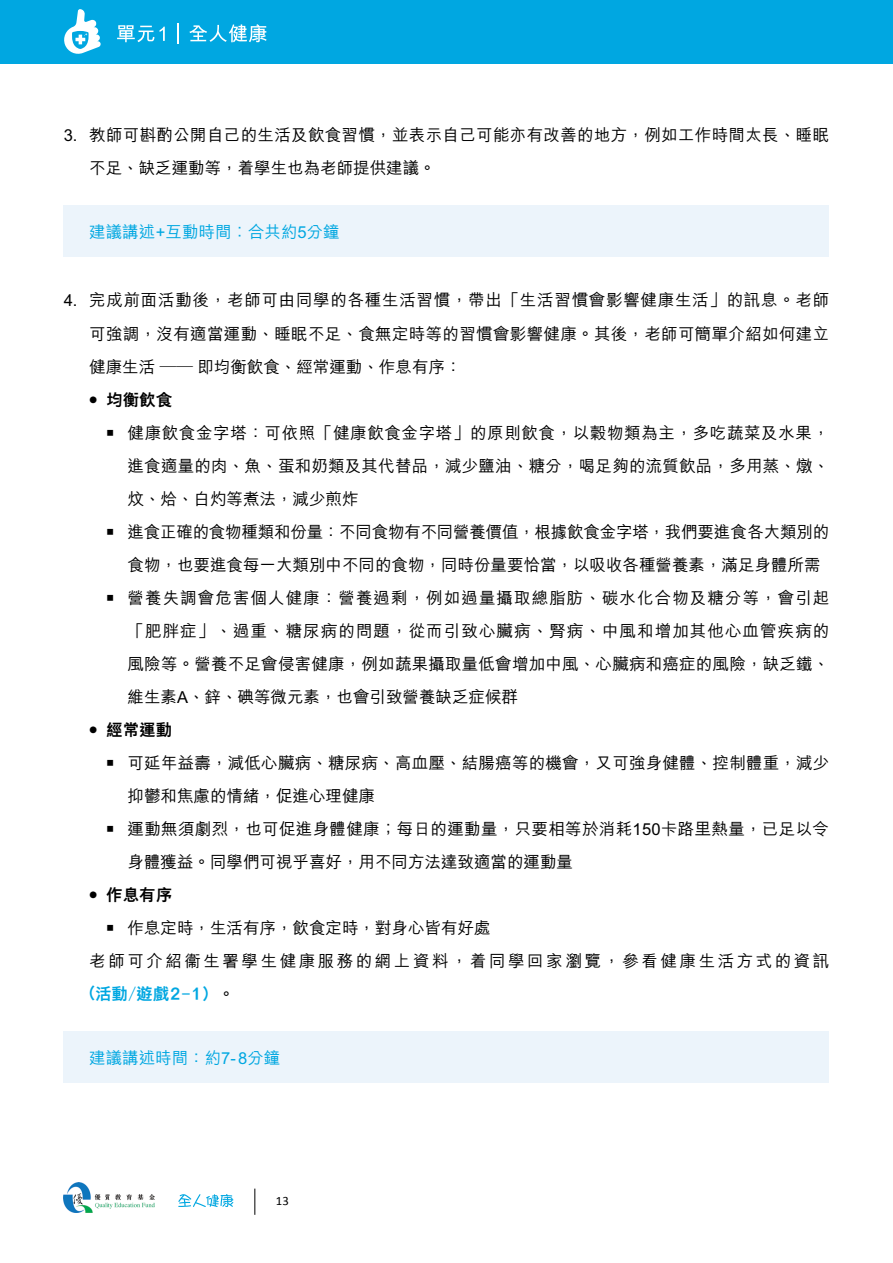
<style>
.page{position:relative;width:893px;height:1263px;background:#fff}
.page>*{position:absolute;margin:0;border:0;box-sizing:border-box;transform-origin:0 0}
.t1{font:500 16.5px/33px "M Hei HK";letter-spacing:.015em;color:#000}
.t2{font:500 16.5px/33px "M Hei HK";letter-spacing:.155em;color:#000}
.t3{font:500 16.5px "M Hei HK";color:#00a7e1}
.t4{font:800 16.5px "M Hei HK";color:#000}
.t5{font:12.75px "Calibri";color:#000}
.s1{font-weight:800;color:#00a7e1}
.s2{color:#00a7e1}
</style>
<div class="page">
<div style="left:0;top:0;width:893px;height:64px;background:#00a7e1"></div>
<svg style="left:255px;top:1188px;width:1px;height:27px"></svg>
<svg style="left:117px;top:25px;width:48px;height:17px"></svg>
<svg style="left:178px;top:23px;width:1px;height:20px"></svg>
<svg style="left:189px;top:24px;width:78px;height:18px"></svg>
<svg style="left:64px;top:9px;width:37px;height:45px"></svg>
<img style="left:64px;top:1183px;width:90px;height:29px">
<svg style="left:178px;top:1194px;width:55px;height:13px"></svg>
<div style="left:64px;top:205px;width:765px;height:51px;background:#ecf4fb"></div>
<div style="left:64px;top:1031px;width:765px;height:51px;background:#ecf4fb"></div>
<p class="t1" style="left:89px;top:117px;width:741px;text-indent:-26px">3. 教師可斟酌公開自己的生活及飲食習慣，並表示自己可能亦有改善的地方，例如工作時間太長、睡眠不足、缺乏運動等，着學生也為老師提供建議。</p>
<p class="t3" style="left:89px;top:220px;width:252px">建議講述+互動時間︰合共約5分鐘</p>
<p class="t1" style="left:89px;top:282px;width:741px;text-align:justify;text-indent:-26px">4. 完成前面活動後，老師可由同學的各種生活習慣，帶出「生活習慣會影響健康生活」的訊息。老師可強調，沒有適當運動、睡眠不足、食無定時等的習慣會影響健康。其後，老師可簡單介紹如何建立健康生活 ── 即均衡飲食、經常運動、作息有序：</p>
<p class="t4" style="left:89px;top:391px;width:85px"><sup>●</sup> 均衡飲食</p>
<p class="t1" style="left:128px;top:414px;width:703px;text-align:justify;text-indent:-21px"><sup>■</sup> 健康飲食金字塔：可依照「健康飲食金字塔」的原則飲食，以穀物類為主，多吃蔬菜及水果，進食適量的肉、魚、蛋和奶類及其代替品，減少鹽油、糖分，喝足夠的流質飲品，多用蒸、燉、炆、烚、白灼等煮法，減少煎炸</p>
<p class="t1" style="left:128px;top:513px;width:703px;text-indent:-21px"><sup>■</sup> 進食正確的食物種類和份量：不同食物有不同營養價值，根據飲食金字塔，我們要進食各大類別的食物，也要進食每一大類別中不同的食物，同時份量要恰當，以吸收各種營養素，滿足身體所需</p>
<p class="t1" style="left:128px;top:579px;width:703px;text-align:justify;text-indent:-21px"><sup>■</sup> 營養失調會危害個人健康：營養過剩，例如過量攝取總脂肪、碳水化合物及糖分等，會引起「肥胖症」、過重、糖尿病的問題，從而引致心臟病、腎病、中風和增加其他心血管疾病的風險等。營養不足會侵害健康，例如蔬果攝取量低會增加中風、心臟病和癌症的風險，缺乏鐵、維生素A、鋅、碘等微元素，也會引致營養缺乏症候群</p>
<p class="t4" style="left:89px;top:721px;width:85px"><sup>●</sup> 經常運動</p>
<p class="t1" style="left:128px;top:744px;width:703px;text-indent:-21px"><sup>■</sup> 可延年益壽，減低心臟病、糖尿病、高血壓、結腸癌等的機會，又可強身健體、控制體重，減少抑鬱和焦慮的情緒，促進心理健康</p>
<p class="t1" style="left:128px;top:810px;width:703px;text-indent:-21px"><sup>■</sup> 運動無須劇烈，也可促進身體健康；每日的運動量，只要相等於消耗150卡路里熱量，已足以令身體獲益。同學們可視乎喜好，用不同方法達致適當的運動量</p>
<p class="t4" style="left:89px;top:886px;width:85px"><sup>●</sup> 作息有序</p>
<p class="t2" style="left:89px;top:909px;width:742px;text-indent:17px"><sup>■</sup> 作息定時，生活有序，飲食定時，對身心皆有好處<br>老師可介紹衞生署學生健康服務的網上資料，着同學回家瀏覽，參看健康生活方式的資訊<span class="s1">(活動</span><span class="s2">/</span><span class="s1">遊戲2-1）</span>。</p>
<p class="t3" style="left:89px;top:1046px;width:193px">建議講述時間：約7- 8分鐘</p>
<p class="t5" style="left:276px;top:1193px;width:14px">13</p>
</div>
